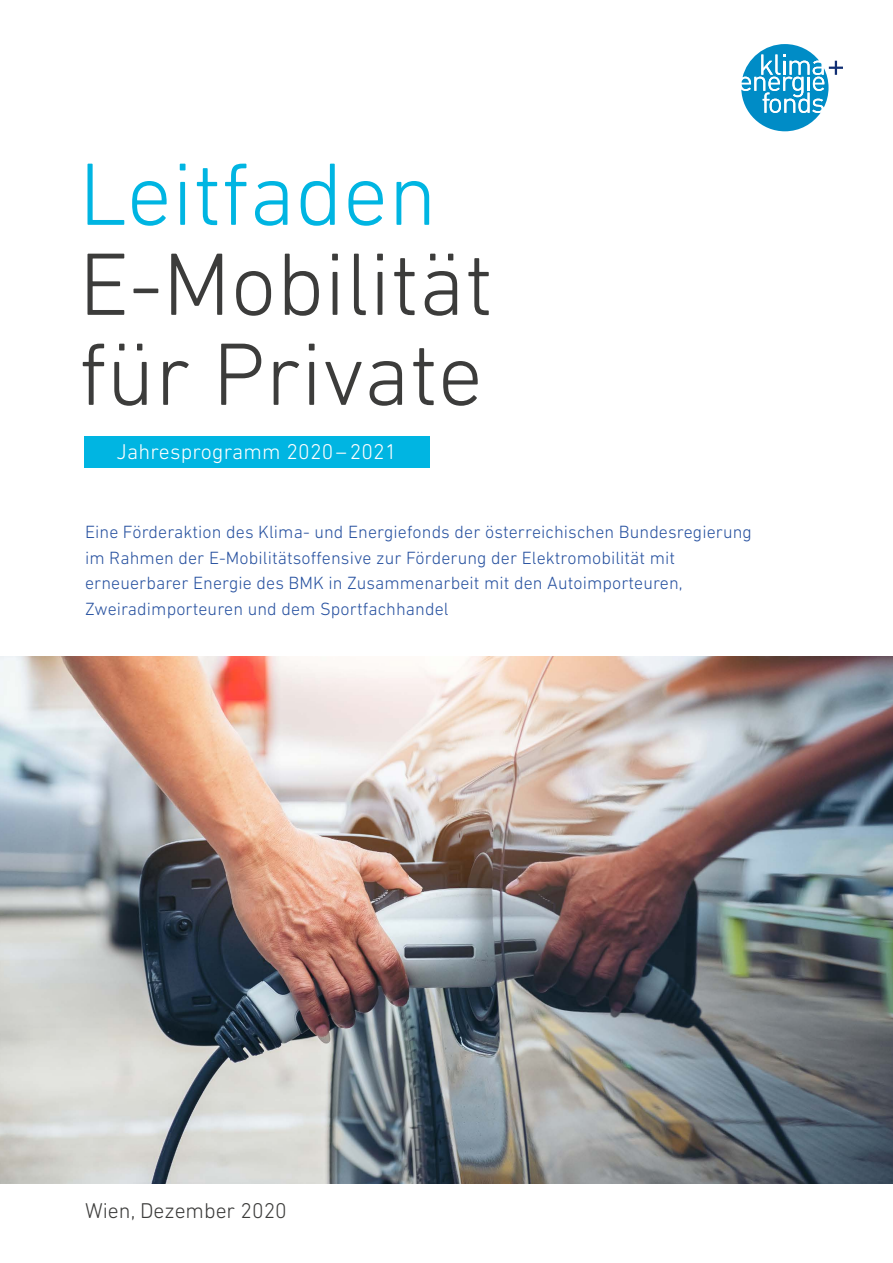
<style>
.page{position:relative;width:893px;height:1263px;background:#fff}
.page>*{position:absolute;margin:0;border:0;box-sizing:border-box;transform-origin:0 0}
.Titelseite_Titel_groß{font:300 90px/90px "DIN Next LT Pro";color:#3c3c3b}
.Untertitel_1{font:300 21.75px "DIN Next LT Pro";letter-spacing:.01em;color:#fff}
.Fußzeile_Titel_Rückseite{font:300 21.75px "DIN Next LT Pro";color:#3c3c3b}
.Untertitel_2{font:300 18px/25.5px "DIN Next LT Pro";letter-spacing:.005em;color:#2852a0}
.s1{color:#00b5e2}
</style>
<div class="page">
<svg style="left:741px;top:44px;width:102px;height:87px"></svg>
<div style="left:84px;top:436px;width:345px;height:32px;background:#00b5e2"></div>
<img style="left:0;top:657px;width:893px;height:526px">
<p class="Titelseite_Titel_groß" style="left:79px;top:148px;width:415px"><span class="s1">Leitfaden<br></span>E-Mobilität für Private</p>
<p class="Untertitel_1" style="left:117px;top:439px;width:282px">Jahresprogramm 2020– 2021</p>
<p class="Untertitel_2" style="left:85px;top:519px;width:668px">Eine Förderaktion des Klima- und Energiefonds der österreichischen Bundesregierung im Rahmen der E-Mobilitätsoffensive zur Förderung der Elektromobilität mit erneuerbarer Energie des BMK in Zusammenarbeit mit den Autoimporteuren, Zweiradimporteuren und dem Sportfachhandel</p>
<p class="Fußzeile_Titel_Rückseite" style="left:85px;top:1198px;width:203px">Wien, Dezember 2020</p>
</div>
